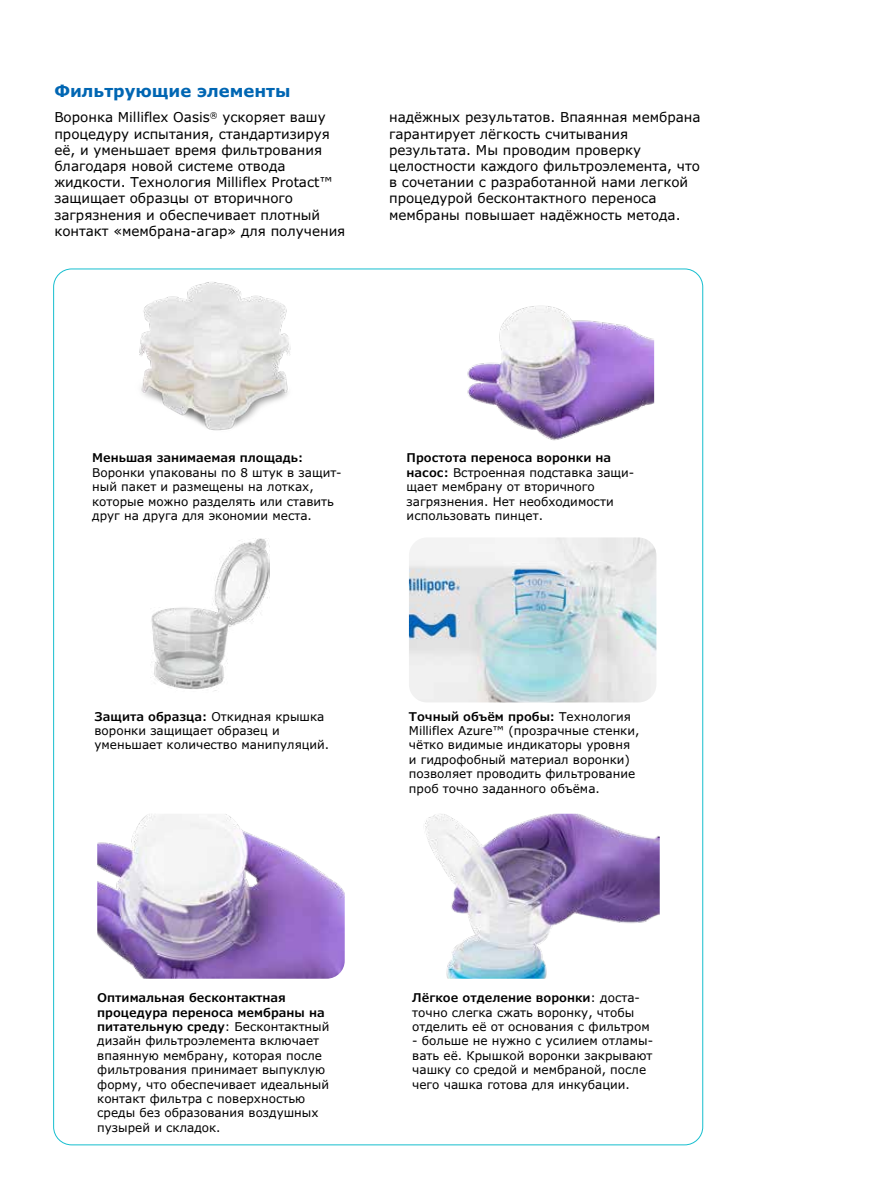
<style>
.page{position:relative;width:891px;height:1188px;background:#fff}
.page>*{position:absolute;margin:0;border:0;box-sizing:border-box;transform-origin:0 0}
.t1{font:700 16.5px "Verdana Pro";color:#0066b3}
.t2{font:13.5px/16.2px "Verdana Pro";color:#000}
.t3{font:12px/14.4px "Verdana Pro";color:#000}
.t4{font:600 12px "Verdana Pro";color:#000}
.s1{font-weight:600}
</style>
<div class="page">
<img style="left:139px;top:282px;width:152px;height:149px">
<img style="left:467px;top:305px;width:187px;height:136px">
<img style="left:151px;top:538px;width:119px;height:153px">
<img style="left:97px;top:814px;width:248px;height:165px">
<img style="left:409px;top:537px;width:247px;height:165px">
<img style="left:425px;top:814px;width:235px;height:165px">
<h1 class="t1" style="left:54px;top:80px;width:238px">Фильтрующие элементы</h1>
<p class="t2" style="left:54px;top:110px;width:293px">Воронка Milliflex Oasis<sup>®</sup> ускоряет вашу процедуру испытания, стандартизируя её, и уменьшает время фильтрования благодаря новой системе отвода жидкости. Технология Milliflex Protact™ защищает образцы от вторичного загрязнения и обеспечивает плотный контакт «мембрана-агар» для получения</p>
<p class="t2" style="left:389px;top:110px;width:313px">надёжных результатов. Впаянная мембрана гарантирует лёгкость считывания результата. Мы проводим проверку целостности каждого фильтроэлемента, что в сочетании с разработанной нами легкой процедурой бесконтактного переноса мембраны повышает надёжность метода.</p>
<p class="t4" style="left:92px;top:450px;width:213px">Меньшая занимаемая площадь:</p>
<p class="t3" style="left:92px;top:466px;width:251px">Воронки упакованы по 8 штук в защит&shy;ный пакет и размещены на лотках, которые можно разделять или ставить друг на друга для экономии места.</p>
<p class="t3" style="left:407px;top:451px;width:229px"><span class="s1">Простота переноса воронки на насос:</span> Встроенная подставка защи&shy;щает мембрану от вторичного загрязнения. Нет необходимости использовать пинцет.</p>
<p class="t3" style="left:94px;top:709px;width:236px"><span class="s1">Защита образца:</span> Откидная крышка воронки защищает образец и уменьшает количество манипуляций.</p>
<p class="t3" style="left:409px;top:709px;width:232px"><span class="s1">Точный объём пробы:</span> Технология Milliflex Azure™ (прозрачные стенки, чётко видимые индикаторы уровня и гидрофобный материал воронки) позволяет проводить фильтрование проб точно заданного объёма.</p>
<p class="t3" style="left:97px;top:991px;width:234px"><span class="s1">Оптимальная бесконтактная процедура переноса мембраны на питательную среду</span>: Бесконтактный дизайн фильтроэлемента включает впаянную мембрану, которая после фильтрования принимает выпуклую форму, что обеспечивает идеальный контакт фильтра с поверхностью среды без образования воздушных пузырей и складок.</p>
<p class="t3" style="left:412px;top:991px;width:239px"><span class="s1">Лёгкое отделение воронки</span>: доста&shy;точно слегка сжать воронку, чтобы отделить её от основания с фильтром</p>
<p class="t3" style="left:412px;top:1034px;width:242px">- больше не нужно с усилием отламы&shy;вать её. Крышкой воронки закрывают чашку со средой и мембраной, после чего чашка готова для инкубации.</p>
</div>
